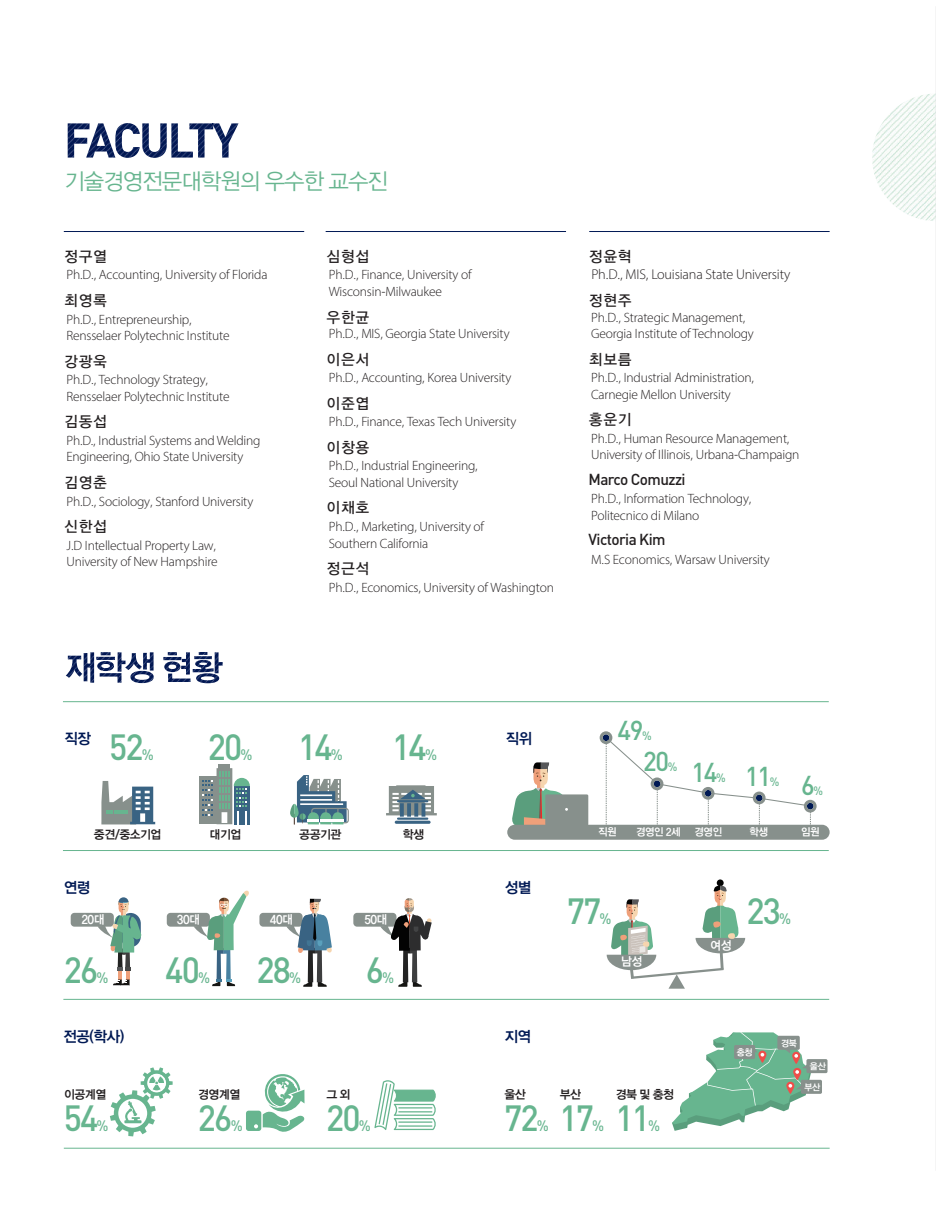
<style>
.page{position:relative;width:936px;height:1212px;background:#fff}
.page>*{position:absolute;margin:0;border:0;box-sizing:border-box;transform-origin:0 0}
.t1{font:500 36px "DIN";letter-spacing:-.055em;color:#67b58f;scale:.95 1}
.t2{font:500 27px "DIN";letter-spacing:-.055em;color:#67b58f;scale:.95 1}
.t3{font:22.5px "YGO125";letter-spacing:-.105em;color:#67b58f}
.t4{font:500 15.75px "DIN";letter-spacing:-.04em;color:#231f20}
.t5{font:15px "YGO135";color:#231f20}
.t6{font:15px "YGO145";letter-spacing:-.105em;color:#001954}
.t7{font:500 15px "DIN";color:#67b58f;scale:.95 1}
.t8{font:300 14.25px "Myriad Hebrew";letter-spacing:-.015em;color:#231f20}
.t9{font:300 13.5px/16.5px "Myriad Hebrew";letter-spacing:-.015em;color:#231f20}
.t10{font:12px "YGO145";letter-spacing:-.105em;color:#231f20}
.t11{font:12px "YGO145";letter-spacing:-.105em;color:#fff}
.t12{font:500 12px "DIN";color:#67b58f;scale:.95 1}
.t13{font:10.5px "YGO145";letter-spacing:-.105em;color:#fff}
.t14{font:9px "YGO145";letter-spacing:-.105em;color:#fff}
</style>
<div class="page">
<div style="left:716px;top:879px;width:7px;height:7px;background:#030303;border-radius:50%"></div>
<svg style="left:606px;top:885px;width:139px;height:104px"></svg>
<div style="left:800px;top:1080px;width:22px;height:14px;background:#87908c;border-radius:2px"></div>
<div style="left:806px;top:1059px;width:21px;height:14px;background:#87908c;border-radius:2px"></div>
<svg style="left:672px;top:1032px;width:138px;height:99px"></svg>
<img style="left:872px;top:94px;width:64px;height:127px">
<img style="left:68px;top:123px;width:170px;height:35px">
<img style="left:66px;top:652px;width:88px;height:31px">
<img style="left:163px;top:652px;width:60px;height:31px">
<hr style="left:64px;top:1148px;width:765px;height:1px;background:#67b58f">
<hr style="left:63px;top:999px;width:766px;height:1px;background:#67b58f">
<hr style="left:63px;top:850px;width:765px;height:1px;background:#67b58f">
<hr style="left:63px;top:701px;width:765px;height:1px;background:#67b58f">
<hr style="left:64px;top:231px;width:240px;height:1px;background:#001954">
<hr style="left:325px;top:231px;width:241px;height:1px;background:#001954">
<hr style="left:589px;top:231px;width:240px;height:1px;background:#001954">
<div style="left:200px;top:776px;width:18px;height:48px;background:#87908c"></div>
<div style="left:218px;top:764px;width:12px;height:6px;background:#87908c"></div>
<svg style="left:202px;top:768px;width:48px;height:57px"></svg>
<svg style="left:290px;top:775px;width:59px;height:50px"></svg>
<svg style="left:386px;top:785px;width:51px;height:39px"></svg>
<svg style="left:101px;top:781px;width:54px;height:43px"></svg>
<div style="left:71px;top:913px;width:43px;height:14px;background:#87908c;border-radius:4px"></div>
<div style="left:167px;top:913px;width:43px;height:14px;background:#87908c;border-radius:4px"></div>
<div style="left:259px;top:913px;width:43px;height:14px;background:#87908c;border-radius:4px"></div>
<div style="left:353px;top:913px;width:43px;height:14px;background:#87908c;border-radius:4px"></div>
<svg style="left:97px;top:897px;width:45px;height:89px"></svg>
<svg style="left:286px;top:899px;width:46px;height:88px"></svg>
<svg style="left:380px;top:898px;width:51px;height:89px"></svg>
<svg style="left:193px;top:890px;width:56px;height:96px"></svg>
<svg style="left:246px;top:1074px;width:59px;height:58px"></svg>
<svg style="left:110px;top:1067px;width:63px;height:69px"></svg>
<svg style="left:374px;top:1080px;width:62px;height:50px"></svg>
<div style="left:545px;top:794px;width:43px;height:32px;background:#87908c"></div>
<svg style="left:512px;top:762px;width:56px;height:63px"></svg>
<svg style="left:599px;top:731px;width:217px;height:93px"></svg>
<div style="left:507px;top:825px;width:322px;height:15px;background:#87908c;border-radius:7px"></div>
<h3 class="t3" style="left:64px;top:167px;width:326px">기술경영전문대학원의 우수한 교수진</h3>
<p class="t5" style="left:64px;top:247px;width:45px">정구열</p>
<p class="t9" style="left:67px;top:267px;width:202px">Ph.D., Accounting, University of Florida</p>
<p class="t5" style="left:64px;top:291px;width:45px">최영록</p>
<p class="t9" style="left:66px;top:311px;width:165px">Ph.D., Entrepreneurship,<br>Rensselaer Polytechnic Institute</p>
<p class="t5" style="left:64px;top:352px;width:45px">강광욱</p>
<p class="t9" style="left:66px;top:372px;width:165px">Ph.D., Technology Strategy,<br>Rensselaer Polytechnic Institute</p>
<p class="t5" style="left:64px;top:412px;width:45px">김동섭</p>
<p class="t9" style="left:66px;top:433px;width:196px">Ph.D., Industrial Systems and Welding<br>Engineering, Ohio State University</p>
<p class="t5" style="left:64px;top:473px;width:45px">김영춘</p>
<p class="t9" style="left:67px;top:493px;width:188px">Ph.D., Sociology, Stanford University</p>
<p class="t5" style="left:64px;top:517px;width:45px">신한섭</p>
<p class="t9" style="left:66px;top:537px;width:153px">J.D Intellectual Property Law,<br>University of New Hampshire</p>
<p class="t5" style="left:326px;top:247px;width:45px">심형섭</p>
<p class="t9" style="left:329px;top:267px;width:144px">Ph.D., Finance, University of<br>Wisconsin-Milwaukee</p>
<p class="t5" style="left:326px;top:308px;width:45px">우한균</p>
<p class="t9" style="left:329px;top:326px;width:182px">Ph.D., MIS, Georgia State University</p>
<p class="t5" style="left:326px;top:350px;width:45px">이은서</p>
<p class="t9" style="left:329px;top:370px;width:184px">Ph.D., Accounting, Korea University</p>
<p class="t5" style="left:326px;top:394px;width:45px">이준엽</p>
<p class="t9" style="left:329px;top:414px;width:189px">Ph.D., Finance, Texas Tech University</p>
<p class="t5" style="left:326px;top:438px;width:45px">이창용</p>
<p class="t9" style="left:329px;top:458px;width:151px">Ph.D., Industrial Engineering,<br>Seoul National University</p>
<p class="t5" style="left:326px;top:498px;width:45px">이채호</p>
<p class="t9" style="left:329px;top:519px;width:157px">Ph.D., Marketing, University of<br>Southern California</p>
<p class="t5" style="left:326px;top:559px;width:45px">정근석</p>
<p class="t9" style="left:329px;top:579px;width:226px">Ph.D., Economics, University of Washington</p>
<p class="t5" style="left:588px;top:247px;width:45px">정윤혁</p>
<p class="t8" style="left:591px;top:267px;width:200px">Ph.D., MIS, Louisiana State University</p>
<p class="t5" style="left:588px;top:291px;width:45px">정현주</p>
<p class="t9" style="left:591px;top:309px;width:164px">Ph.D., Strategic Management,<br>Georgia Institute of Technology</p>
<p class="t5" style="left:588px;top:350px;width:45px">최보름</p>
<p class="t9" style="left:591px;top:370px;width:164px">Ph.D., Industrial Administration,<br>Carnegie Mellon University</p>
<p class="t5" style="left:588px;top:410px;width:45px">홍운기</p>
<p class="t9" style="left:591px;top:431px;width:210px">Ph.D., Human Resource Management,<br>University of Illinois, Urbana-Champaign</p>
<p class="t4" style="left:588px;top:469px;width:99px">Marco Comuzzi</p>
<p class="t9" style="left:591px;top:491px;width:162px">Ph.D., Information Technology,<br>Politecnico di Milano</p>
<p class="t4" style="left:588px;top:530px;width:79px">Victoria Kim</p>
<p class="t9" style="left:591px;top:552px;width:180px">M.S Economics, Warsaw University</p>
<p class="t6" style="left:64px;top:729px;width:29px">직장</p>
<p class="t6" style="left:505px;top:729px;width:29px">직위</p>
<h1 class="t1" style="left:109px;top:724px;width:38px">52</h1>
<h1 class="t1" style="left:208px;top:724px;width:38px">20</h1>
<h1 class="t1" style="left:298px;top:724px;width:38px">14</h1>
<h1 class="t1" style="left:392px;top:724px;width:38px">14</h1>
<p class="t7" style="left:142px;top:745px;width:14px">%</p>
<p class="t7" style="left:240px;top:745px;width:14px">%</p>
<p class="t7" style="left:331px;top:745px;width:14px">%</p>
<p class="t7" style="left:425px;top:745px;width:14px">%</p>
<p class="t10" style="left:94px;top:826px;width:70px">중견/중소기업</p>
<p class="t10" style="left:209px;top:826px;width:34px">대기업</p>
<p class="t10" style="left:299px;top:826px;width:44px">공공기관</p>
<p class="t10" style="left:402px;top:826px;width:24px">학생</p>
<p class="t6" style="left:63px;top:878px;width:29px">연령</p>
<p class="t11" style="left:81px;top:912px;width:25px">20대</p>
<h1 class="t1" style="left:64px;top:947px;width:38px">26</h1>
<p class="t7" style="left:97px;top:968px;width:14px">%</p>
<p class="t11" style="left:176px;top:912px;width:25px">30대</p>
<p class="t11" style="left:269px;top:912px;width:25px">40대</p>
<p class="t11" style="left:364px;top:912px;width:25px">50대</p>
<h1 class="t1" style="left:165px;top:947px;width:38px">40</h1>
<p class="t7" style="left:198px;top:968px;width:14px">%</p>
<h1 class="t1" style="left:256px;top:947px;width:38px">28</h1>
<p class="t7" style="left:289px;top:968px;width:14px">%</p>
<h1 class="t1" style="left:366px;top:947px;width:21px">6</h1>
<p class="t7" style="left:382px;top:968px;width:14px">%</p>
<p class="t6" style="left:504px;top:878px;width:29px">성별</p>
<p class="t6" style="left:63px;top:1027px;width:63px">전공(학사)</p>
<p class="t6" style="left:504px;top:1027px;width:29px">지역</p>
<h2 class="t2" style="left:617px;top:713px;width:29px">49</h2>
<p class="t12" style="left:642px;top:728px;width:12px">%</p>
<h2 class="t2" style="left:643px;top:744px;width:29px">20</h2>
<p class="t12" style="left:668px;top:759px;width:12px">%</p>
<h2 class="t2" style="left:691px;top:755px;width:29px">14</h2>
<p class="t12" style="left:716px;top:770px;width:12px">%</p>
<h2 class="t2" style="left:745px;top:759px;width:29px">11</h2>
<p class="t12" style="left:769px;top:774px;width:12px">%</p>
<h2 class="t2" style="left:801px;top:768px;width:16px">6</h2>
<p class="t12" style="left:813px;top:783px;width:12px">%</p>
<p class="t13" style="left:597px;top:825px;width:21px">직원</p>
<p class="t13" style="left:635px;top:825px;width:88px">경영인 2세 경영인</p>
<p class="t13" style="left:749px;top:825px;width:21px">학생</p>
<p class="t13" style="left:800px;top:825px;width:21px">임원</p>
<h1 class="t1" style="left:566px;top:887px;width:38px">77</h1>
<p class="t7" style="left:599px;top:908px;width:14px">%</p>
<p class="t11" style="left:620px;top:954px;width:24px">남성</p>
<p class="t11" style="left:710px;top:938px;width:24px">여성</p>
<h1 class="t1" style="left:746px;top:887px;width:38px">23</h1>
<p class="t7" style="left:779px;top:908px;width:14px">%</p>
<p class="t14" style="left:736px;top:1046px;width:18px">충청</p>
<p class="t14" style="left:780px;top:1037px;width:18px">경북</p>
<p class="t10" style="left:64px;top:1087px;width:44px">이공계열</p>
<p class="t10" style="left:198px;top:1087px;width:44px">경영계열</p>
<p class="t10" style="left:326px;top:1087px;width:26px">그외</p>
<h1 class="t1" style="left:64px;top:1095px;width:38px">54</h1>
<h1 class="t1" style="left:198px;top:1095px;width:38px">26</h1>
<h1 class="t1" style="left:326px;top:1095px;width:38px">20</h1>
<p class="t7" style="left:97px;top:1116px;width:14px">%</p>
<p class="t7" style="left:231px;top:1116px;width:14px">%</p>
<p class="t7" style="left:359px;top:1116px;width:14px">%</p>
<p class="t10" style="left:504px;top:1087px;width:24px">울산</p>
<p class="t10" style="left:559px;top:1087px;width:24px">부산</p>
<p class="t10" style="left:615px;top:1087px;width:60px">경북및충청</p>
<h1 class="t1" style="left:504px;top:1095px;width:38px">72</h1>
<h1 class="t1" style="left:559px;top:1095px;width:38px">17</h1>
<h1 class="t1" style="left:615px;top:1095px;width:38px">11</h1>
<p class="t7" style="left:537px;top:1116px;width:14px">%</p>
<p class="t7" style="left:592px;top:1116px;width:14px">%</p>
<p class="t7" style="left:648px;top:1116px;width:14px">%</p>
<p class="t14" style="left:809px;top:1060px;width:18px">울산</p>
<p class="t14" style="left:804px;top:1081px;width:18px">부산</p>
</div>
